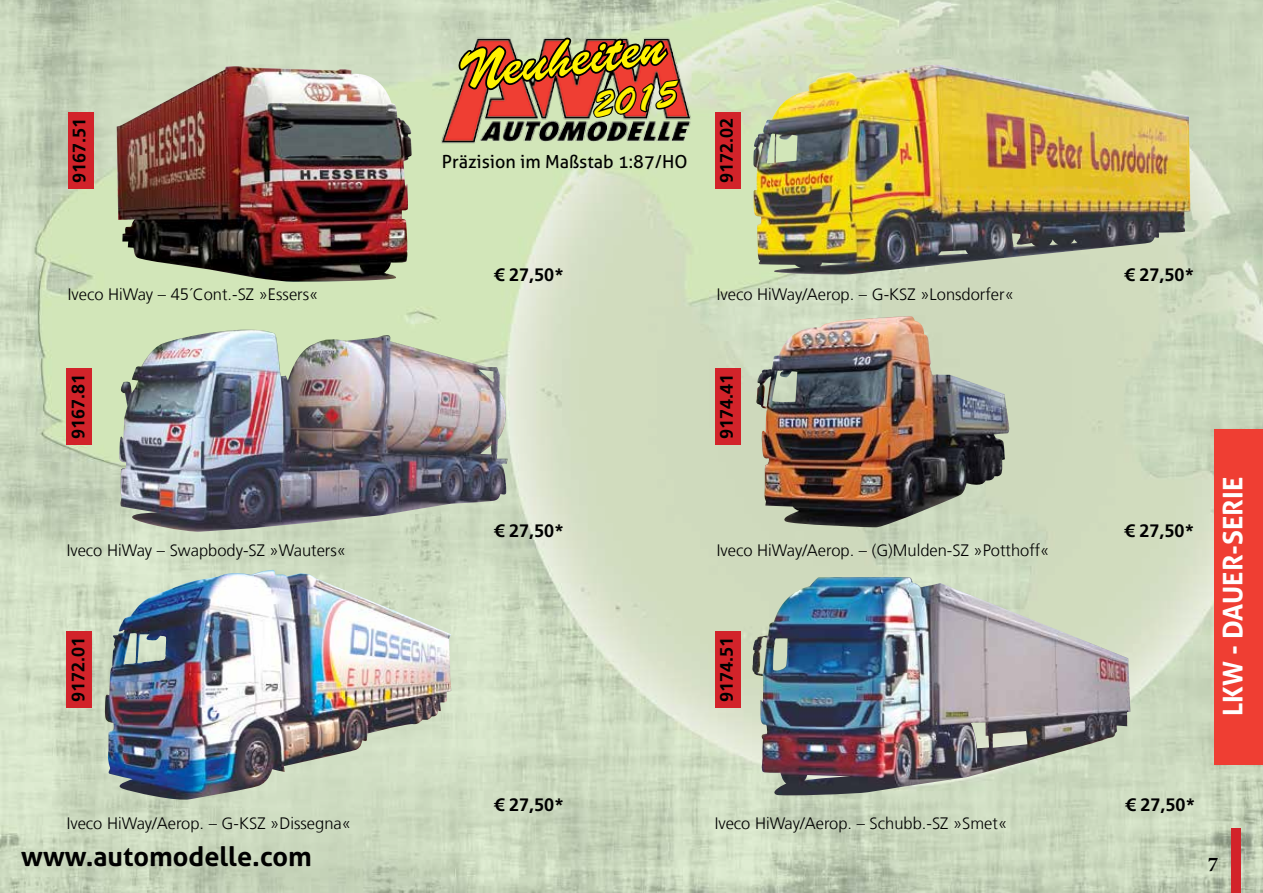
<style>
.page{position:relative;width:1263px;height:893px;background:#fff}
.page>*{position:absolute;margin:0;border:0;box-sizing:border-box;transform-origin:0 0}
.t1{font:53.85px "Brush Script Std";color:#fff200}
.t2{font:37.8px "Brush Script Std";color:#fff200}
.t3{font:700 27px "Aller";color:#000}
.t4{font:700 27px "Aller";color:#fff}
.t5{font:700 21px "Minion Pro";color:#000}
.t6{font:700 18px "Frutiger LT Com";color:#000}
.t7{font:18px "Aller";color:#000}
.t8{font:300 16.5px "Frutiger LT Com";color:#000}
</style>
<div class="page">
<img style="left:0;top:0;width:1263px;height:893px">
<div style="left:1231px;top:828px;width:10px;height:65px;background:#d2232a"></div>
<div style="left:1214px;top:429px;width:49px;height:336px;background:#ef3e33"></div>
<img style="left:117px;top:66px;width:295px;height:216px">
<div style="left:68px;top:112px;width:25px;height:77px;background:#d2232a"></div>
<img style="left:753px;top:65px;width:437px;height:210px">
<div style="left:715px;top:112px;width:26px;height:77px;background:#d2232a"></div>
<img style="left:118px;top:330px;width:390px;height:202px">
<div style="left:67px;top:368px;width:25px;height:77px;background:#d2232a"></div>
<img style="left:756px;top:316px;width:254px;height:211px">
<div style="left:715px;top:368px;width:26px;height:77px;background:#d2232a"></div>
<img style="left:104px;top:570px;width:348px;height:232px">
<div style="left:67px;top:631px;width:25px;height:76px;background:#d2232a"></div>
<img style="left:751px;top:577px;width:379px;height:219px">
<div style="left:715px;top:631px;width:26px;height:76px;background:#d2232a"></div>
<img style="left:436px;top:27px;width:261px;height:127px">
<svg style="left:457px;top:14px;width:225px;height:163px;background:#a38770"></svg>
<p class="t6" style="left:69px;top:183px;width:67px;rotate:-90deg">9167.51</p>
<h1 class="t1" style="left:454px;top:43px;width:209px;rotate:-8deg">Neuheiten</h1>
<h2 class="t2" style="left:589px;top:83px;width:87px;rotate:-7deg">2015</h2>
<p class="t7" style="left:442px;top:151px;width:247px">Präzision im Maßstab 1:87/HO</p>
<p class="t6" style="left:716px;top:183px;width:67px;rotate:-90deg">9172.02</p>
<p class="t6" style="left:494px;top:264px;width:72px">€ 27,50*</p>
<p class="t6" style="left:1124px;top:264px;width:72px">€ 27,50*</p>
<p class="t8" style="left:68px;top:284px;width:252px">Iveco HiWay – 45´Cont.-SZ »Essers«</p>
<p class="t8" style="left:717px;top:284px;width:299px">Iveco HiWay/Aerop. – G-KSZ »Lonsdorfer«</p>
<p class="t6" style="left:68px;top:439px;width:67px;rotate:-90deg">9167.81</p>
<p class="t6" style="left:716px;top:439px;width:67px;rotate:-90deg">9174.41</p>
<p class="t8" style="left:67px;top:540px;width:281px">Iveco HiWay – Swapbody-SZ »Wauters«</p>
<p class="t6" style="left:68px;top:702px;width:67px;rotate:-90deg">9172.01</p>
<p class="t6" style="left:494px;top:521px;width:72px">€ 27,50*</p>
<p class="t8" style="left:717px;top:540px;width:334px">Iveco HiWay/Aerop. – (G)Mulden-SZ »Potthoff«</p>
<p class="t6" style="left:716px;top:702px;width:67px;rotate:-90deg">9174.51</p>
<p class="t6" style="left:1124px;top:521px;width:72px">€ 27,50*</p>
<h3 class="t4" style="left:1216px;top:716px;width:240px;rotate:-90deg">LKW - DAUER-SERIE</h3>
<p class="t6" style="left:494px;top:794px;width:72px">€ 27,50*</p>
<p class="t6" style="left:1125px;top:794px;width:72px">€ 27,50*</p>
<p class="t8" style="left:67px;top:814px;width:286px">Iveco HiWay/Aerop. – G-KSZ »Dissegna«</p>
<p class="t8" style="left:715px;top:814px;width:294px">Iveco HiWay/Aerop. – Schubb.-SZ »Smet«</p>
<h3 class="t3" style="left:21px;top:840px;width:292px">www.automodelle.com</h3>
<p class="t5" style="left:1208px;top:849px;width:12px">7</p>
</div>
